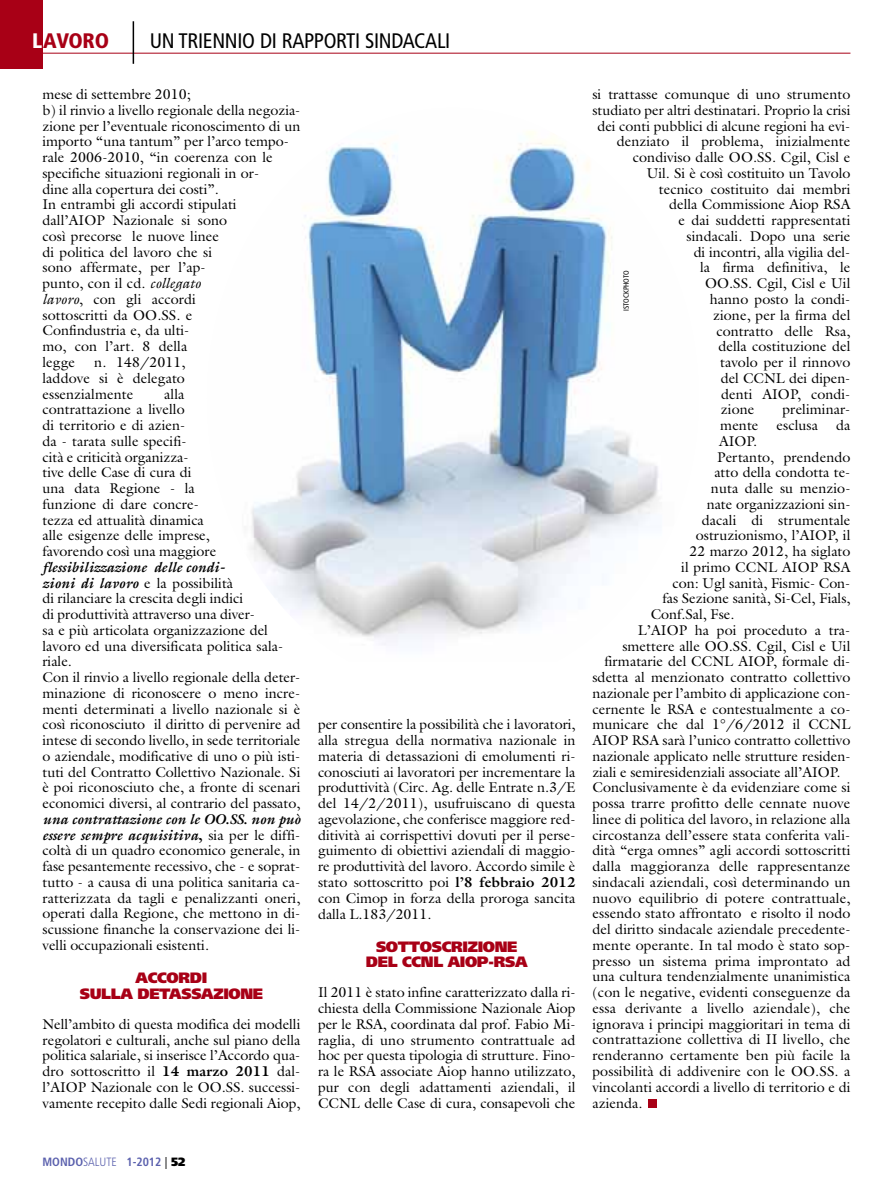
<style>
.page{position:relative;width:893px;height:1191px;background:#fff}
.page>*{position:absolute;margin:0;border:0;box-sizing:border-box;transform-origin:0 0}
.t1{font:condensed 21px "Frutiger";letter-spacing:-.015em;color:#000}
.t2{font:900 condensed 21px "Frutiger";letter-spacing:-.015em;color:#a80016}
.t3{font:900 15px/15.8px "Frutiger";letter-spacing:-.02em;color:#a80016;text-align:center}
.t4{font:14.25px/15.8px "Galliard Std";letter-spacing:.005em;color:#000;text-align:justify}
.t5{font:700 condensed 12px "Frutiger";color:#5a60ad}
.t6{font:condensed 7.5px "Frutiger";color:#000}
.s1{color:#fff}
.s2{font-style:italic}
.s3{font-weight:700;font-style:italic}
.s4{font-weight:700}
.s5{font-weight:300}
.s6{font-weight:300;font-stretch:normal;color:#000}
.s7{font-weight:900;font-stretch:normal;color:#000}
</style>
<div class="page">
<hr style="left:0;top:53px;width:850px;height:1px;background:#a80016">
<hr style="left:133px;top:21px;width:1px;height:43px;background:#000">
<div style="left:0;top:0;width:43px;height:68px;background:#a80016"></div>
<div style="left:648px;top:1098px;width:9px;height:9px;background:#a80016"></div>
<img style="left:250px;top:131px;width:409px;height:514px">
<h1 class="t2" style="left:32px;top:32px;width:78px"><span class="s1">L</span>AVORO</h1>
<h1 class="t1" style="left:150px;top:32px;width:302px">UN TRIENNIO DI RAPPORTI SINDACALI</h1>
<p class="t4" style="left:43px;top:88px;width:259px;text-align:left">mese di settembre 2010;<br>b) il rinvio a livello regionale della negozia&shy;zione per l’eventuale riconoscimento di un importo “una tantum” per l’arco tempo&shy;rale 2006-2010, “in coerenza con le specifiche situazioni regionali in or-<br>dine alla copertura dei costi”.<br>In entrambi gli accordi stipulati dall’AIOP Nazionale si sono<br>così precorse le nuove linee<br>di politica del lavoro che si<br>sono affermate, per l’ap-<br>punto, con il cd. <span class="s2">collegato<br>lavoro</span>, con gli accordi<br>sottoscritti da OO.SS. e<br>Confindustria e, da ulti-<br>mo, con l’art. 8 della<br>legge</p>
<p class="t4" style="left:43px;top:356px;width:145px;text-indent:52px">n. 148/2011, laddove si è delegato essenzialmente</p>
<p class="t4" style="left:43px;top:387px;width:175px;text-align:left;text-indent:122px">alla contrattazione a livello<br>di territorio e di azien-<br>da - tarata sulle specifi-<br>cità e criticità organizza-<br>tive delle Case di cura di una data Regione - la funzione di dare concre&shy;tezza ed attualità dinamica alle esigenze delle imprese, favorendo così una maggiore</p>
<p class="t4" style="left:43px;top:560px;width:259px;text-align:left"><span class="s3">flessibilizzazione delle condi-<br>zioni di lavoro</span> e la possibilità<br>di rilanciare la crescita degli indici<br>di produttività attraverso una diver-<br>sa e più articolata organizzazione del lavoro ed una diversificata politica sala&shy;riale.<br>Con il rinvio a livello regionale della deter&shy;minazione di riconoscere o meno incre&shy;menti determinati a livello nazionale si è così riconosciuto il diritto di pervenire ad intese di secondo livello, in sede territoriale o aziendale, modificative di uno o più isti&shy;tuti del Contratto Collettivo Nazionale. Si è poi riconosciuto che, a fronte di scenari economici diversi, al contrario del passato,</p>
<p class="t4" style="left:43px;top:812px;width:259px"><span class="s3">una contrattazione con le OO.SS. non può essere sempre acquisitiva</span><span class="s4">,</span> sia per le diffi&shy;coltà di un quadro economico generale, in fase pesantemente recessivo, che - e soprat&shy;tutto - a causa di una politica sanitaria ca&shy;ratterizzata da tagli e penalizzanti oneri, operati dalla Regione, che mettono in di&shy;scussione finanche la conservazione dei li&shy;velli occupazionali esistenti.</p>
<p class="t3" style="left:80px;top:971px;width:185px">ACCORDI<br>SULLA DETASSAZIONE</p>
<p class="t4" style="left:43px;top:1017px;width:259px">Nell’ambito di questa modifica dei modelli regolatori e culturali, anche sul piano della politica salariale, si inserisce l’Accordo qua&shy;dro sottoscritto il <span class="s4">14 marzo 2011</span> dal&shy;l’AIOP Nazionale con le OO.SS. successi&shy;vamente recepito dalle Sedi regionali Aiop,</p>
<p class="t4" style="left:318px;top:718px;width:259px">per consentire la possibilità che i lavoratori, alla stregua della normativa nazionale in materia di detassazioni di emolumenti ri&shy;conosciuti ai lavoratori per incrementare la produttività (Circ. Ag. delle Entrate n.3/E del 14/2/2011), usufruiscano di questa agevolazione, che conferisce maggiore red&shy;ditività ai corrispettivi dovuti per il perse&shy;guimento di obiettivi aziendali di maggio&shy;re produttività del lavoro. Accordo simile è stato sottoscritto poi <span class="s4">l’8 febbraio 2012 </span>con Cimop in forza della proroga sancita dalla L.183/2011.</p>
<p class="t3" style="left:366px;top:939px;width:163px">SOTTOSCRIZIONE<br>DEL CCNL AIOP-RSA</p>
<p class="t4" style="left:318px;top:986px;width:259px">Il 2011 è stato infine caratterizzato dalla ri&shy;chiesta della Commissione Nazionale Aiop per le RSA, coordinata dal prof. Fabio Mi&shy;raglia, di uno strumento contrattuale ad hoc per questa tipologia di strutture. Fino&shy;ra le RSA associate Aiop hanno utilizzato, pur con degli adattamenti aziendali, il CCNL delle Case di cura, consapevoli che</p>
<p class="t4" style="left:592px;top:88px;width:259px">si trattasse comunque di uno strumento</p>
<p class="t4" style="left:592px;top:104px;width:259px">studiato per altri destinatari. Proprio la crisi</p>
<p class="t4" style="left:597px;top:119px;width:255px">dei conti pubblici di alcune regioni ha evi-</p>
<p class="t4" style="left:617px;top:135px;width:235px">denziato il problema, inizialmente</p>
<p class="t4" style="left:633px;top:151px;width:219px">condiviso dalle OO.SS. Cgil, Cisl e</p>
<p class="t4" style="left:647px;top:167px;width:205px">Uil. Si è così costituito un Tavolo</p>
<p class="t4" style="left:659px;top:182px;width:193px">tecnico costituito dai membri</p>
<p class="t4" style="left:669px;top:198px;width:183px">della Commissione Aiop RSA</p>
<p class="t4" style="left:678px;top:214px;width:173px">e dai suddetti rappresentati</p>
<p class="t4" style="left:687px;top:230px;width:165px">sindacali. Dopo una serie</p>
<p class="t4" style="left:694px;top:245px;width:158px">di incontri, alla vigilia del-</p>
<p class="t4" style="left:700px;top:261px;width:152px">la firma definitiva, le</p>
<p class="t4" style="left:705px;top:277px;width:147px">OO.SS. Cgil, Cisl e Uil</p>
<p class="t4" style="left:710px;top:293px;width:142px">hanno posto la condi-</p>
<p class="t4" style="left:713px;top:308px;width:139px">zione, per la firma del</p>
<p class="t4" style="left:716px;top:324px;width:136px">contratto delle Rsa,</p>
<p class="t4" style="left:718px;top:340px;width:134px">della costituzione del</p>
<p class="t4" style="left:720px;top:356px;width:132px">tavolo per il rinnovo</p>
<p class="t4" style="left:721px;top:371px;width:131px">del CCNL dei dipen-</p>
<p class="t4" style="left:721px;top:387px;width:131px">denti AIOP, condi-</p>
<p class="t4" style="left:721px;top:403px;width:35px">zione</p>
<p class="t4" style="left:782px;top:403px;width:69px">preliminar-</p>
<p class="t4" style="left:720px;top:419px;width:40px">mente</p>
<p class="t4" style="left:776px;top:419px;width:43px">esclusa</p>
<p class="t4" style="left:836px;top:419px;width:16px">da</p>
<p class="t4" style="left:719px;top:434px;width:40px">AIOP.</p>
<p class="t4" style="left:717px;top:450px;width:135px">Pertanto, prendendo</p>
<p class="t4" style="left:714px;top:466px;width:138px">atto della condotta te-</p>
<p class="t4" style="left:711px;top:482px;width:141px">nuta dalle su menzio-</p>
<p class="t4" style="left:707px;top:497px;width:145px">nate organizzazioni sin-</p>
<p class="t4" style="left:702px;top:513px;width:150px">dacali di strumentale</p>
<p class="t4" style="left:696px;top:529px;width:156px">ostruzionismo, l’AIOP, il</p>
<p class="t4" style="left:689px;top:545px;width:163px">22 marzo 2012, ha siglato</p>
<p class="t4" style="left:681px;top:560px;width:171px">il primo CCNL AIOP RSA</p>
<p class="t4" style="left:672px;top:576px;width:179px">con: Ugl sanità, Fismic- Con-</p>
<p class="t4" style="left:662px;top:592px;width:189px">fas Sezione sanità, Si-Cel, Fials,</p>
<p class="t4" style="left:651px;top:608px;width:85px">Conf.Sal, Fse.</p>
<p class="t4" style="left:638px;top:623px;width:214px">L’AIOP ha poi proceduto a tra-</p>
<p class="t4" style="left:622px;top:639px;width:230px">smettere alle OO.SS. Cgil, Cisl e Uil</p>
<p class="t4" style="left:604px;top:655px;width:247px">firmatarie del CCNL AIOP, formale di-</p>
<p class="t4" style="left:592px;top:671px;width:259px">sdetta al menzionato contratto collettivo</p>
<p class="t4" style="left:592px;top:686px;width:260px">nazionale per l’ambito di applicazione con-</p>
<p class="t4" style="left:592px;top:702px;width:260px">cernente le RSA e contestualmente a co-</p>
<p class="t4" style="left:592px;top:718px;width:260px">municare che dal 1°/6/2012 il CCNL</p>
<p class="t4" style="left:592px;top:734px;width:260px">AIOP RSA sarà l’unico contratto collettivo</p>
<p class="t4" style="left:592px;top:749px;width:260px">nazionale applicato nelle strutture residen-</p>
<p class="t4" style="left:592px;top:765px;width:250px">ziali e semiresidenziali associate all’AIOP.</p>
<p class="t4" style="left:592px;top:781px;width:260px">Conclusivamente è da evidenziare come si</p>
<p class="t4" style="left:592px;top:796px;width:259px">possa trarre profitto delle cennate nuove</p>
<p class="t4" style="left:592px;top:812px;width:259px">linee di politica del lavoro, in relazione alla</p>
<p class="t4" style="left:592px;top:828px;width:259px">circostanza dell’essere stata conferita vali-</p>
<p class="t4" style="left:592px;top:844px;width:259px">dità “erga omnes” agli accordi sottoscritti</p>
<p class="t4" style="left:592px;top:859px;width:260px">dalla maggioranza delle rappresentanze</p>
<p class="t4" style="left:592px;top:875px;width:260px">sindacali aziendali, così determinando un</p>
<p class="t4" style="left:592px;top:891px;width:260px">nuovo equilibrio di potere contrattuale,</p>
<p class="t4" style="left:592px;top:907px;width:260px">essendo stato affrontato e risolto il nodo</p>
<p class="t4" style="left:592px;top:922px;width:260px">del diritto sindacale aziendale precedente-</p>
<p class="t4" style="left:592px;top:938px;width:259px">mente operante. In tal modo è stato sop-</p>
<p class="t4" style="left:592px;top:954px;width:259px">presso un sistema prima improntato ad</p>
<p class="t4" style="left:592px;top:970px;width:259px">una cultura tendenzialmente unanimistica</p>
<p class="t4" style="left:592px;top:985px;width:260px">(con le negative, evidenti conseguenze da</p>
<p class="t4" style="left:592px;top:1001px;width:260px">essa derivante a livello aziendale), che</p>
<p class="t4" style="left:592px;top:1017px;width:260px">ignorava i principi maggioritari in tema di</p>
<p class="t4" style="left:592px;top:1033px;width:260px">contrattazione collettiva di II livello, che</p>
<p class="t4" style="left:592px;top:1048px;width:260px">renderanno certamente ben più facile la</p>
<p class="t4" style="left:592px;top:1064px;width:260px">possibilità di addivenire con le OO.SS. a</p>
<p class="t4" style="left:592px;top:1080px;width:259px">vincolanti accordi a livello di territorio e di</p>
<p class="t4" style="left:592px;top:1096px;width:52px">azienda.</p>
<p class="t6" style="left:623px;top:311px;width:42px;rotate:-90deg">ISTOCKPHOTO</p>
<p class="t5" style="left:43px;top:1157px;width:144px">MONDO<span class="s5">SALUTE</span> 1-2012 <span class="s6">|</span> <span class="s7">52</span></p>
</div>
